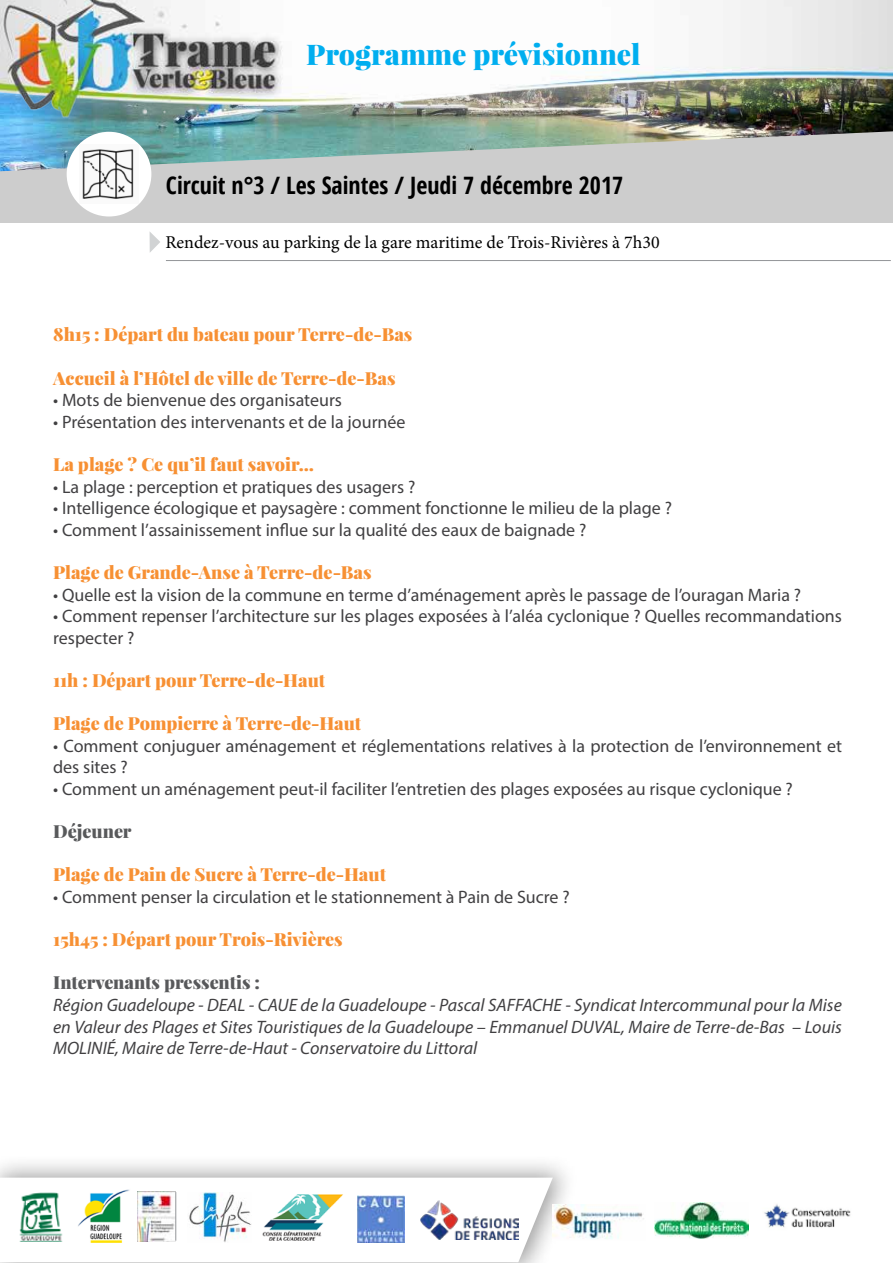
<style>
.page{position:relative;width:893px;height:1263px;background:#fff}
.page>*{position:absolute;margin:0;border:0;box-sizing:border-box;transform-origin:0 0}
.t1{font:900 28.5px "Playfair Display";color:#00aeef}
.t2{font:700 condensed 24px "Open Sans";color:#000}
.t3{font:18px/21.6px "Myriad Pro";color:#414042}
.t4{font:900 18px "Playfair Display";color:#f79033}
.t5{font:italic 18px/21.6px "Myriad Pro";color:#414042;text-align:justify}
.t6{font:18px "Minion Pro";color:#000}
.t7{font:900 18px "Playfair Display";color:#58595b}
</style>
<div class="page">
<div style="left:0;top:1154px;width:578px;height:109px;background:#000;opacity:.4"></div>
<svg style="left:0;top:1177px;width:553px;height:85px"></svg>
<img style="left:552px;top:1204px;width:92px;height:36px">
<img style="left:655px;top:1203px;width:93px;height:36px">
<img style="left:764px;top:1204px;width:87px;height:24px">
<img style="left:15px;top:1189px;width:50px;height:52px">
<img style="left:76px;top:1186px;width:56px;height:57px">
<img style="left:188px;top:1192px;width:63px;height:50px">
<img style="left:263px;top:1192px;width:80px;height:49px">
<img style="left:357px;top:1196px;width:47px;height:46px">
<img style="left:137px;top:1192px;width:39px;height:49px">
<hr style="left:176px;top:1192px;width:1px;height:49px;background:#939598">
<img style="left:421px;top:1200px;width:97px;height:39px">
<div style="left:0;top:0;width:893px;height:222px;background:#cdcdcd"></div>
<img style="left:0;top:148px;width:517px;height:23px">
<img style="left:0;top:0;width:893px;height:148px">
<div style="left:67px;top:132px;width:84px;height:84px;background:#fff;border-radius:50%"></div>
<img style="left:82px;top:149px;width:52px;height:50px">
<hr style="left:166px;top:260px;width:725px;height:1px;background:#939598">
<svg style="left:150px;top:232px;width:10px;height:20px"></svg>
<h1 class="t1" style="left:306px;top:36px;width:336px">Programme prévisionnel</h1>
<h2 class="t2" style="left:166px;top:168px;width:459px">Circuit n°3 / Les Saintes / Jeudi 7 décembre 2017</h2>
<p class="t6" style="left:165px;top:230px;width:496px">Rendez-vous au parking de la gare maritime de Trois-Rivières à 7h30</p>
<p class="t4" style="left:53px;top:323px;width:361px">8h15 : Départ du bateau pour Terre-de-Bas</p>
<p class="t4" style="left:53px;top:366px;width:344px">Accueil à l’Hôtel de ville de Terre-de-Bas</p>
<p class="t3" style="left:53px;top:389px;width:290px">• Mots de bienvenue des organisateurs</p>
<p class="t3" style="left:53px;top:411px;width:354px">• Présentation des intervenants et de la journée</p>
<p class="t4" style="left:53px;top:453px;width:262px">La plage ? Ce qu’il faut savoir…</p>
<p class="t3" style="left:53px;top:475px;width:364px">• La plage : perception et pratiques des usagers ?</p>
<p class="t3" style="left:53px;top:497px;width:620px">• Intelligence écologique et paysagère : comment fonctionne le milieu de la plage ?</p>
<p class="t3" style="left:53px;top:519px;width:535px">• Comment l’assainissement influe sur la qualité des eaux de baignade ?</p>
<p class="t4" style="left:53px;top:561px;width:320px">Plage de Grande-Anse à Terre-de-Bas</p>
<p class="t3" style="left:53px;top:583px;width:749px">• Quelle est la vision de la commune en terme d’aménagement après le passage de l’ouragan Maria ?</p>
<p class="t3" style="left:53px;top:605px;width:790px">• Comment repenser l’architecture sur les plages exposées à l’aléa cyclonique ? Quelles recommandations respecter ?</p>
<p class="t4" style="left:53px;top:669px;width:273px">11h : Départ pour Terre-de-Haut</p>
<p class="t4" style="left:53px;top:712px;width:310px">Plage de Pompierre à Terre-de-Haut</p>
<p class="t3" style="left:53px;top:735px;width:790px">• Comment conjuguer aménagement et réglementations relatives à la protection de l’environnement et des sites ?</p>
<p class="t3" style="left:53px;top:778px;width:741px">• Comment un aménagement peut-il faciliter l’entretien des plages exposées au risque cyclonique ?</p>
<p class="t7" style="left:53px;top:820px;width:80px">Déjeuner</p>
<p class="t4" style="left:53px;top:863px;width:334px">Plage de Pain de Sucre à Terre-de-Haut</p>
<p class="t3" style="left:53px;top:886px;width:518px">• Comment penser la circulation et le stationnement à Pain de Sucre ?</p>
<p class="t4" style="left:53px;top:928px;width:291px">15h45 : Départ pour Trois-Rivières</p>
<p class="t7" style="left:53px;top:971px;width:208px">Intervenants pressentis :</p>
<p class="t5" style="left:53px;top:994px;width:790px">Région Guadeloupe - DEAL - CAUE de la Guadeloupe - Pascal SAFFACHE - Syndicat Intercommunal pour la Mise en Valeur des Plages et Sites Touristiques de la Guadeloupe – Emmanuel DUVAL, Maire de Terre-de-Bas – Louis MOLINIÉ, Maire de Terre-de-Haut - Conservatoire du Littoral</p>
</div>
